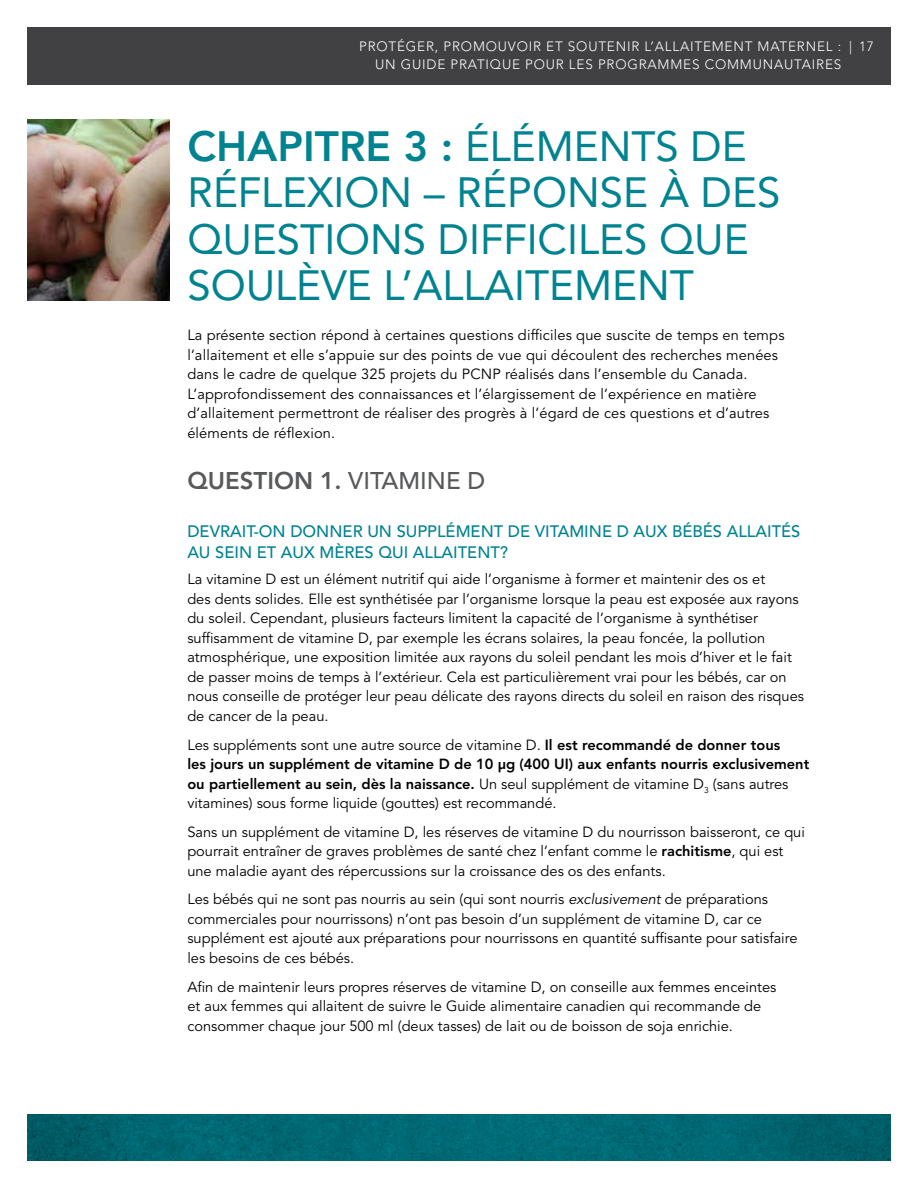
<style>
.page{position:relative;width:918px;height:1188px;background:#fff}
.page>*{position:absolute;margin:0;border:0;box-sizing:border-box;transform-origin:0 0}
.t1{font:42px/46.5px "Avenir LT Std";color:#008390}
.t2{font:800 24px "Avenir LT Std";color:#58595b}
.t3{font:500 16.5px/21px "Avenir LT Std";color:#008390}
.t4{font:14.7px/19.5px "Avenir LT Std";color:#000}
.t5{font:800 14.7px/19.5px "Avenir LT Std";color:#000}
.t6{font:300 13.5px/18px "Avenir LT Std";letter-spacing:.06em;color:#fff}
.s1{font-weight:800}
.s2{font-weight:500}
.s3{font-weight:400}
.s4{font-style:italic}
</style>
<div class="page">
<svg style="left:27px;top:1115px;width:864px;height:46px;background:#006670"></svg>
<div style="left:27px;top:27px;width:864px;height:57px;background:#414042"></div>
<img style="left:27px;top:120px;width:143px;height:180px">
<p class="t6" style="left:375px;top:37px;width:500px;text-indent:-16px">PROTÉGER, PROMOUVOIR ET SOUTENIR L’ALLAITEMENT MATERNEL : | 17<br>UN GUIDE PRATIQUE POUR LES PROGRAMMES COMMUNAUTAIRES</p>
<h1 class="t1" style="left:187px;top:123px;width:594px"><span class="s1">CHAPITRE 3 :</span> ÉLÉMENTS DE<br>RÉFLEXION – RÉPONSE À DES<br>QUESTIONS DIFFICILES QUE<br>SOULÈVE L’ALLAITEMENT</h1>
<p class="t4" style="left:187px;top:326px;width:599px">La présente section répond à certaines questions difficiles que suscite de temps en temps l’allaitement et elle s’appuie sur des points de vue qui découlent des recherches menées dans le cadre de quelque 325 projets du PCNP réalisés dans l’ensemble du Canada.<br>L’approfondissement des connaissances et l’élargissement de l’expérience en matière d’allaitement permettront de réaliser des progrès à l’égard de ces questions et d’autres éléments de réflexion.</p>
<h2 class="t2" style="left:187px;top:467px;width:299px">QUESTION 1. <span class="s2">VITAMINE D</span></h2>
<p class="t3" style="left:187px;top:521px;width:615px">DEVRAIT-ON DONNER UN SUPPLÉMENT DE VITAMINE D AUX BÉBÉS ALLAITÉS<br>AU SEIN ET AUX MÈRES QUI ALLAITENT?</p>
<p class="t4" style="left:187px;top:570px;width:618px">La vitamine D est un élément nutritif qui aide l’organisme à former et maintenir des os et<br>des dents solides. Elle est synthétisée par l’organisme lorsque la peau est exposée aux rayons du soleil. Cependant, plusieurs facteurs limitent la capacité de l’organisme à synthétiser suffisamment de vitamine D, par exemple les écrans solaires, la peau foncée, la pollution atmosphérique, une exposition limitée aux rayons du soleil pendant les mois d’hiver et le fait de passer moins de temps à l’extérieur. Cela est particulièrement vrai pour les bébés, car on nous conseille de protéger leur peau délicate des rayons directs du soleil en raison des risques de cancer de la peau.</p>
<p class="t5" style="left:187px;top:735px;width:624px"><span class="s3">Les suppléments sont une autre source de vitamine D.</span> Il est recommandé de donner tous<br>les jours un supplément de vitamine D de 10 µg (400 UI) aux enfants nourris exclusivement ou partiellement au sein, dès la naissance. <span class="s3">Un seul supplément de vitamine D</span><sub>3</sub> <span class="s3">(sans autres vitamines) sous forme liquide (gouttes) est recommandé.</span></p>
<p class="t4" style="left:187px;top:822px;width:619px">Sans un supplément de vitamine D, les réserves de vitamine D du nourrisson baisseront, ce qui pourrait entraîner de graves problèmes de santé chez l’enfant comme le <span class="s1">rachitisme</span>, qui est une maladie ayant des répercussions sur la croissance des os des enfants.</p>
<p class="t4" style="left:187px;top:890px;width:612px">Les bébés qui ne sont pas nourris au sein (qui sont nourris <span class="s4">exclusivement</span> de préparations commerciales pour nourrissons) n’ont pas besoin d’un supplément de vitamine D, car ce supplément est ajouté aux préparations pour nourrissons en quantité suffisante pour satisfaire les besoins de ces bébés.</p>
<p class="t4" style="left:187px;top:977px;width:591px">Afin de maintenir leurs propres réserves de vitamine D, on conseille aux femmes enceintes et aux femmes qui allaitent de suivre le Guide alimentaire canadien qui recommande de consommer chaque jour 500 ml (deux tasses) de lait ou de boisson de soja enrichie.</p>
</div>
